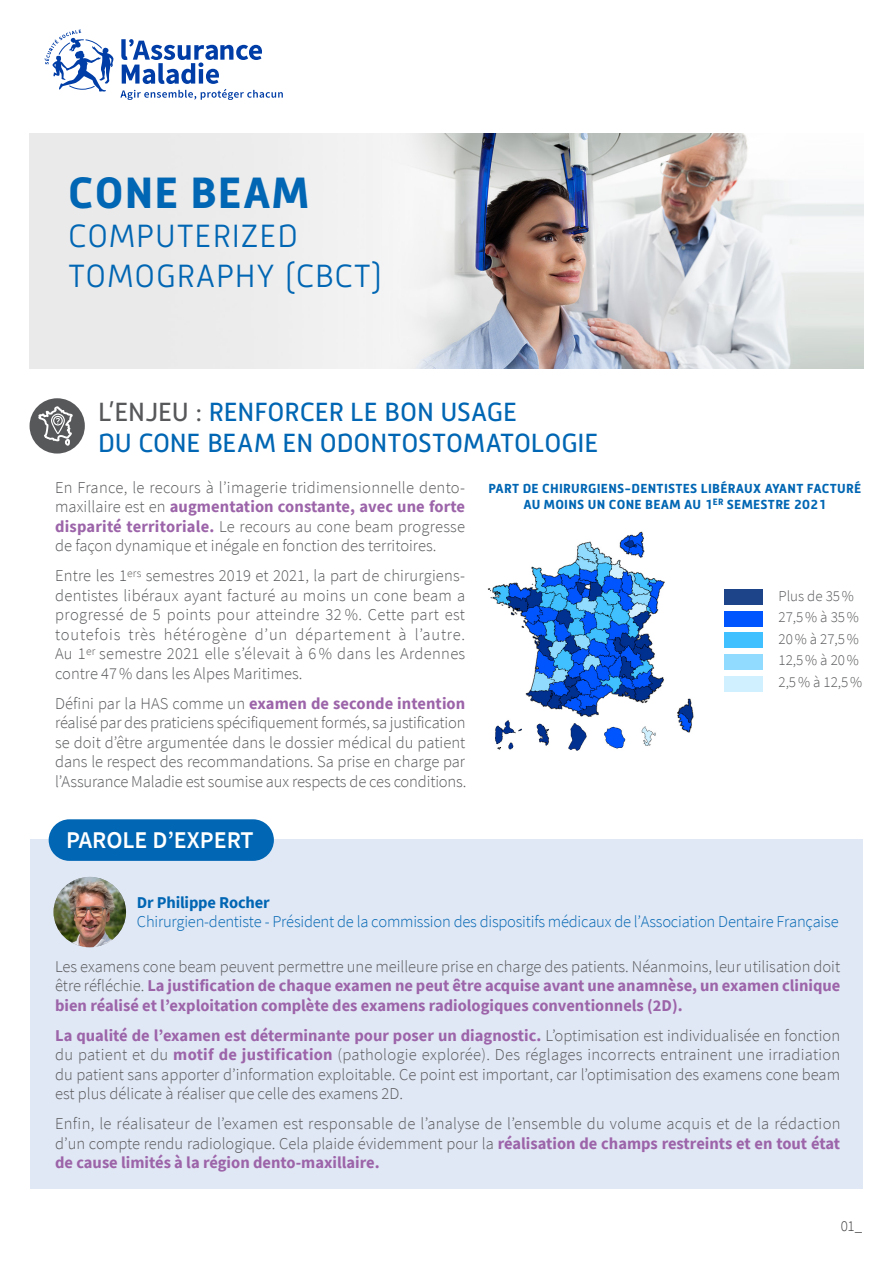
<style>
.page{position:relative;width:893px;height:1263px;background:#fff}
.page>*{position:absolute;margin:0;border:0;box-sizing:border-box;transform-origin:0 0}
.Titre_1{font:700 45px "Mic 32 New";letter-spacing:.025em;color:#0166b3}
.Titre_1-2{font:300 33px/39.6px "Mic 32 New";letter-spacing:.025em;color:#0166b3}
.Titre_2{font:27px/31.5px "Mic 32 New";letter-spacing:-.005em;color:#0166b3}
.Titre_encadre{font:600 24px "Source Sans Pro";color:#fff}
.Texte_courant{font:300 16.5px/19.5px "Source Sans Pro";color:#57585a;text-align:justify}
.t1{font:700 16.5px/19.5px "Source Sans Pro";color:#9c64a9;text-align:justify}
.t2{font:300 16.5px/19.5px "Source Sans Pro";letter-spacing:-.015em;color:#0166b3}
.Texte_courant-2{font:300 15px "Source Sans Pro";color:#57585a}
.t3{font:300 15px "Source Sans Pro";color:#3e3e3f}
.Texte_courant-3{font:700 13.5px/16.2px "Mic 32 New";letter-spacing:.02em;color:#0166b3;text-align:center}
.s1{color:#57585a}
.s2{font-weight:700;color:#9c64a9}
.s3{font-weight:700}
.s4{font-weight:300;color:#57585a}
</style>
<div class="page">
<div style="left:30px;top:133px;width:833px;height:236px;background:#eaeaea"></div>
<img style="left:382px;top:133px;width:481px;height:236px">
<svg style="left:120px;top:39px;width:163px;height:61px"></svg>
<svg style="left:44px;top:30px;width:70px;height:62px"></svg>
<div style="left:30px;top:398px;width:55px;height:55px;background:#57585a;border-radius:50%"></div>
<img style="left:487px;top:531px;width:207px;height:219px">
<div style="left:724px;top:589px;width:38px;height:16px;background:#1d4489"></div>
<div style="left:724px;top:611px;width:38px;height:15px;background:#05f"></div>
<div style="left:724px;top:633px;width:38px;height:15px;background:#40c0ff"></div>
<div style="left:724px;top:654px;width:38px;height:16px;background:#90dbff"></div>
<div style="left:724px;top:676px;width:38px;height:16px;background:#d0f0ff"></div>
<div style="left:30px;top:840px;width:833px;height:349px;background:#e1e8f5"></div>
<div style="left:49px;top:819px;width:225px;height:42px;background:#0166b3;border-radius:21px"></div>
<img style="left:54px;top:877px;width:72px;height:70px">
<svg style="left:38px;top:406px;width:35px;height:40px"></svg>
<p class="Titre_1" style="left:68px;top:166px;width:243px">CONE BEAM</p>
<p class="Titre_1-2" style="left:68px;top:216px;width:316px">COMPUTERIZED<br>TOMOGRAPHY (CBCT)</p>
<p class="Titre_2" style="left:98px;top:395px;width:502px"><span class="s1">L’ENJEU :</span> RENFORCER LE BON USAGE<br>DU CONE BEAM EN ODONTOSTOMATOLOGIE</p>
<p class="Texte_courant" style="left:55px;top:477px;width:412px">En France, le recours à l’imagerie tridimensionnelle dento&shy;maxillaire est en <span class="s2">augmentation constante, avec une forte disparité territoriale.</span> Le recours au cone beam progresse de façon dynamique et inégale en fonction des territoires.</p>
<p class="Texte_courant" style="left:55px;top:566px;width:412px">Entre les 1<sup>ers</sup> semestres 2019 et 2021, la part de chirurgiens&shy;dentistes libéraux ayant facturé au moins un cone beam a progressé de 5 points pour atteindre 32 %. Cette part est toutefois très hétérogène d’un département à l’autre.<br>Au 1<sup>er</sup> semestre 2021 elle s’élevait à 6 % dans les Ardennes contre 47% dans les Alpes Maritimes.</p>
<p class="Texte_courant" style="left:55px;top:694px;width:413px">Défini par la HAS comme un <span class="s2">examen de seconde intention </span>réalisé par des praticiens spécifiquement formés, sa justification se doit d’être argumentée dans le dossier médical du patient dans le respect des recommandations. Sa prise en charge par l’Assurance Maladie est soumise aux respects de ces conditions.</p>
<p class="Texte_courant-3" style="left:488px;top:480px;width:374px">PART DE CHIRURGIENS-DENTISTES LIBÉRAUX AYANT FACTURÉ<br>AU MOINS UN CONE BEAM AU 1<sup>ER</sup> SEMESTRE 2021</p>
<p class="Texte_courant-2" style="left:778px;top:586px;width:77px">Plus de 35%</p>
<p class="Texte_courant-2" style="left:778px;top:608px;width:82px">27,5% à 35%</p>
<p class="Texte_courant-2" style="left:778px;top:630px;width:82px">20% à 27,5%</p>
<p class="Texte_courant-2" style="left:778px;top:651px;width:82px">12,5% à 20%</p>
<p class="Texte_courant-2" style="left:778px;top:673px;width:85px">2,5% à 12,5%</p>
<p class="Titre_encadre" style="left:66px;top:824px;width:189px">PAROLE D’EXPERT</p>
<p class="t2" style="left:137px;top:892px;width:703px"><span class="s3">Dr Philippe Rocher<br></span>Chirurgien-dentiste - Président de la commission des dispositifs médicaux de l’Association Dentaire Française</p>
<p class="t1" style="left:55px;top:956px;width:787px"><span class="s4">Les examens cone beam peuvent permettre une meilleure prise en charge des patients. Néanmoins, leur utilisation doit être réfléchie.</span> La justification de chaque examen ne peut être acquise avant une anamnèse, un examen clinique bien réalisé et l’exploitation complète des examens radiologiques conventionnels (2D).</p>
<p class="Texte_courant" style="left:55px;top:1025px;width:787px"><span class="s2">La qualité de l’examen est déterminante pour poser un diagnostic.</span> L’optimisation est individualisée en fonction du patient et du <span class="s2">motif de justification</span> (pathologie explorée). Des réglages incorrects entrainent une irradiation du patient sans apporter d’information exploitable. Ce point est important, car l’optimisation des examens cone beam est plus délicate à réaliser que celle des examens 2D.</p>
<p class="Texte_courant" style="left:55px;top:1114px;width:787px">Enfin, le réalisateur de l’examen est responsable de l’analyse de l’ensemble du volume acquis et de la rédaction d’un compte rendu radiologique. Cela plaide évidemment pour la <span class="s2">réalisation de champs restreints et en tout état de cause limités à la région dento-maxillaire.</span></p>
<p class="t3" style="left:841px;top:1217px;width:23px">01_</p>
</div>
